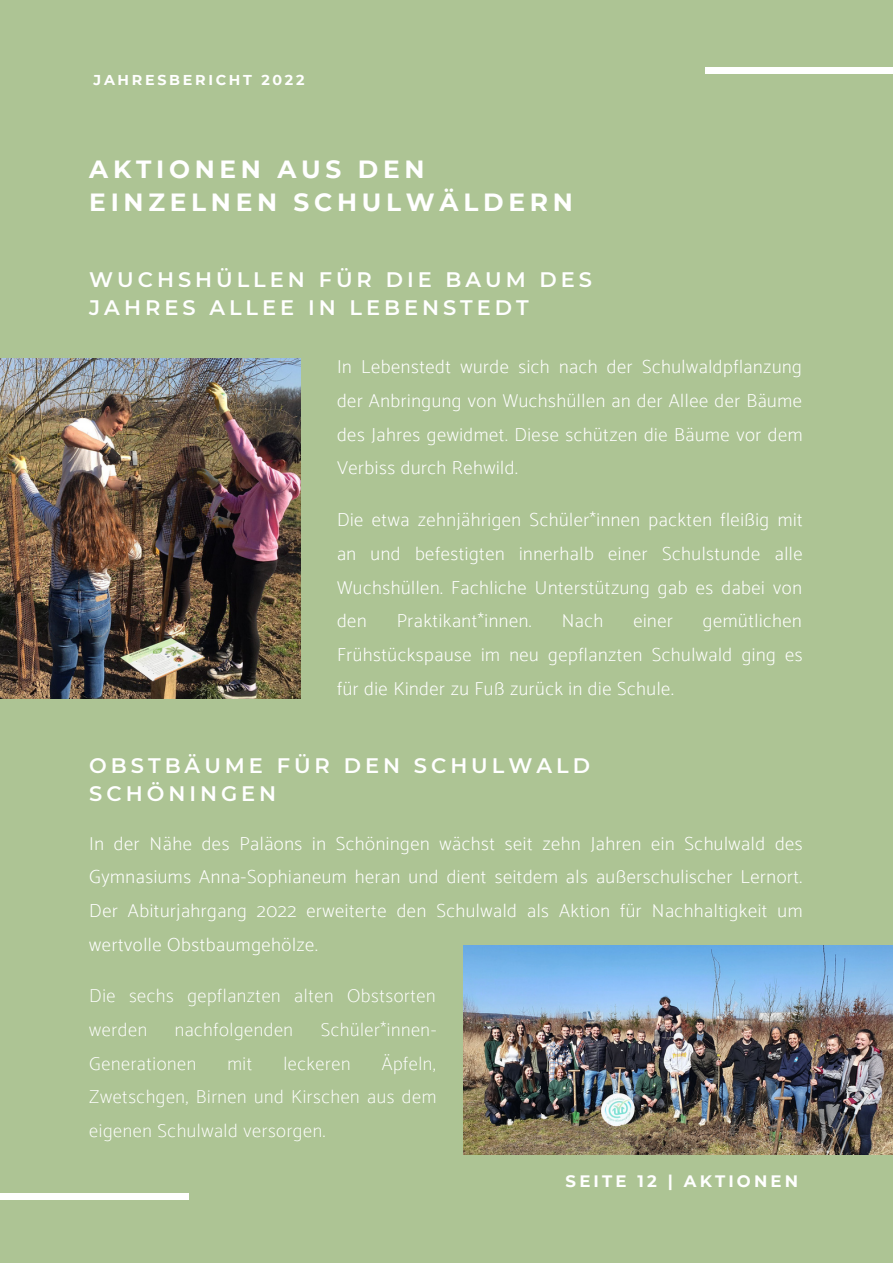
<style>
.page{position:relative;width:893px;height:1264px;background:#fff}
.page>*{position:absolute;margin:0;border:0;box-sizing:border-box;transform-origin:0 0}
.t1{font:700 24.9px "Montserrat";letter-spacing:.19em;color:#fff}
.t2{font:600 21px/28px "Montserrat";letter-spacing:.19em;color:#fff}
.t3{font:200 18.9px/33.8px "Catamaran";letter-spacing:.03em;color:#fff;text-align:justify}
.t4{font:100 18.9px/33.8px "Catamaran";letter-spacing:.03em;color:#fff}
.t5{font:700 16.5px "Montserrat";letter-spacing:.19em;color:#fff}
.t6{font:700 14.25px "Montserrat";letter-spacing:.19em;color:#fff}
</style>
<div class="page">
<div style="left:0;top:0;width:892px;height:1262px;background:#adc494"></div>
<div style="left:705px;top:68px;width:187px;height:6px;background:#fff"></div>
<div style="left:0;top:1192px;width:189px;height:7px;background:#fff"></div>
<img style="left:0;top:358px;width:300px;height:340px">
<img style="left:464px;top:945px;width:428px;height:209px">
<p class="t6" style="left:94px;top:71px;width:212px">JAHRESBERICHT 2022</p>
<p class="t1" style="left:89px;top:154px;width:337px">AKTIONEN AUS DEN</p>
<p class="t1" style="left:89px;top:187px;width:485px">EINZELNEN SCHULWÄLDERN</p>
<p class="t2" style="left:89px;top:265px;width:504px">WUCHSHÜLLEN FÜR DIE BAUM DES<br>JAHRES ALLEE IN LEBENSTEDT</p>
<p class="t3" style="left:337px;top:350px;width:467px">In Lebenstedt wurde sich nach der Schulwaldpflanzung der Anbringung von Wuchshüllen an der Allee der Bäume des Jahres gewidmet. Diese schützen die Bäume vor dem Verbiss durch Rehwild.</p>
<p class="t3" style="left:337px;top:502px;width:467px">Die etwa zehnjährigen Schüler*innen packten fleißig mit an und befestigten innerhalb einer Schulstunde alle Wuchshüllen. Fachliche Unterstützung gab es dabei von den</p>
<p class="t3" style="left:396px;top:604px;width:136px">Praktikant*innen.</p>
<p class="t3" style="left:561px;top:604px;width:43px">Nach</p>
<p class="t3" style="left:633px;top:604px;width:41px">einer</p>
<p class="t3" style="left:337px;top:604px;width:467px;text-indent:366px">gemütlichen Frühstückspause im neu gepflanzten Schulwald ging es für die Kinder zu Fuß zurück in die Schule.</p>
<p class="t2" style="left:89px;top:751px;width:502px">OBSTBÄUME FÜR DEN SCHULWALD<br>SCHÖNINGEN</p>
<p class="t3" style="left:89px;top:826px;width:715px">In der Nähe des Paläons in Schöningen wächst seit zehn Jahren ein Schulwald des Gymnasiums Anna-Sophianeum heran und dient seitdem als außerschulischer Lernort.<br>Der Abiturjahrgang 2022 erweiterte den Schulwald als Aktion für Nachhaltigkeit um wertvolle Obstbaumgehölze.</p>
<p class="t4" style="left:89px;top:978px;width:348px">Die sechs gepflanzten alten Obstsorten werden</p>
<p class="t4" style="left:175px;top:1012px;width:120px">nachfolgenden</p>
<p class="t4" style="left:320px;top:1012px;width:117px">Schüler*innen-</p>
<p class="t4" style="left:89px;top:1046px;width:108px">Generationen</p>
<p class="t4" style="left:227px;top:1046px;width:26px">mit</p>
<p class="t4" style="left:283px;top:1046px;width:69px">leckeren</p>
<p class="t4" style="left:89px;top:1046px;width:348px;text-align:justify;text-indent:292px">Äpfeln, Zwetschgen, Birnen und Kirschen aus dem eigenen Schulwald versorgen.</p>
<p class="t5" style="left:565px;top:1171px;width:234px">SEITE 12 | AKTIONEN</p>
</div>
